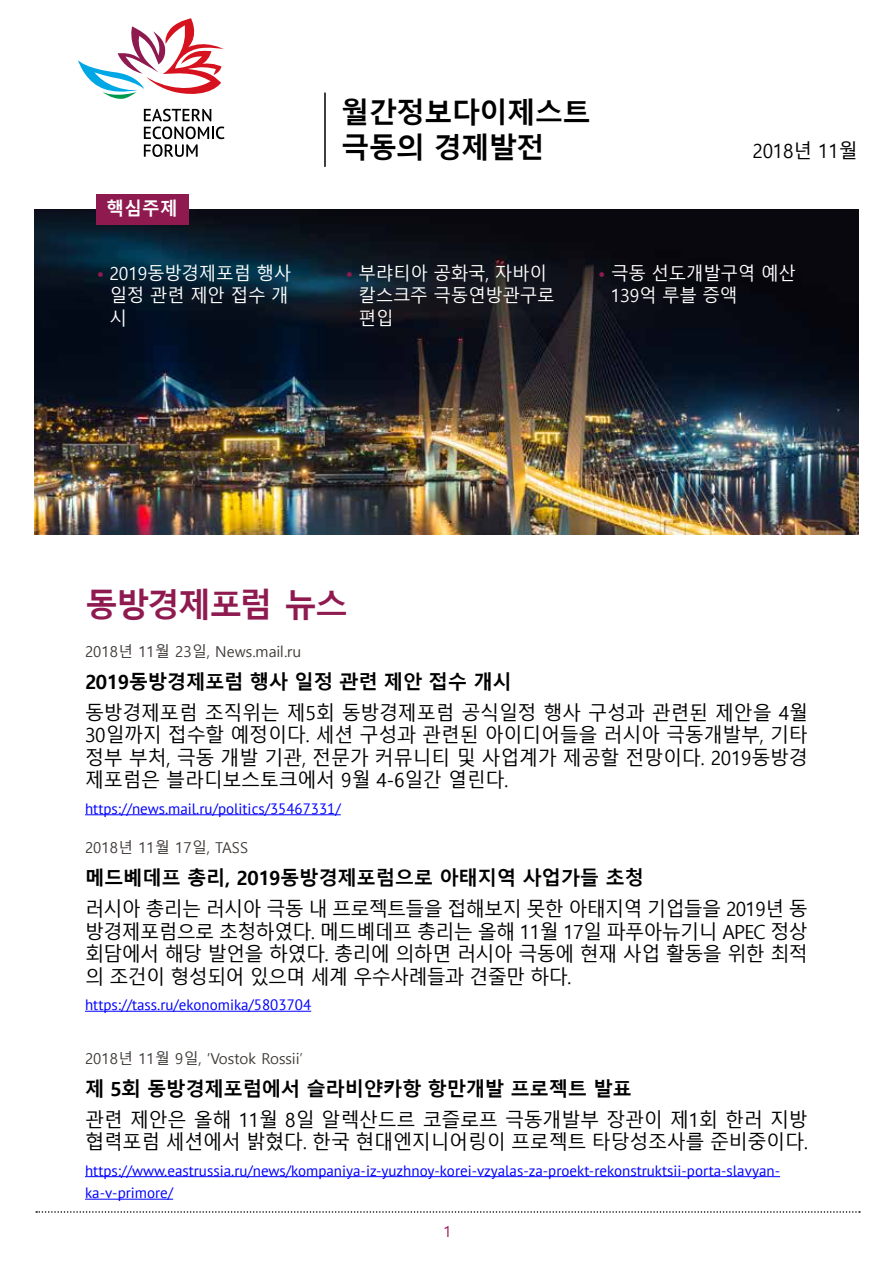
<style>
.page{position:relative;width:893px;height:1263px;background:#fff}
.page>*{position:absolute;margin:0;border:0;box-sizing:border-box;transform-origin:0 0}
.t1{font:700 33px "Malgun Gothic";letter-spacing:-.055em;color:#8f1a50}
.t2{font:700 28.5px/34.2px "Malgun Gothic";letter-spacing:-.03em;color:#000}
.t3{font:19.5px/22.5px "Malgun Gothic";letter-spacing:-.02em;color:#000;text-align:justify}
.t4{font:700 19.5px "Malgun Gothic";letter-spacing:-.02em;color:#000}
.t5{font:18px/22.5px "Malgun Gothic";letter-spacing:-.02em;color:#fff}
.t6{font:700 18px "Malgun Gothic";color:#fff}
.t7{font:15px/22.5px "PT Sans";color:#00f}
.t8{font:15px "Malgun Gothic";color:#3d3936}
.t9{font:15px "Malgun Gothic";color:#9e1459}
.s1{color:#8f1a50}
</style>
<div class="page">
<svg style="left:36px;top:1211px;width:824px;height:2px"></svg>
<img style="left:34px;top:209px;width:825px;height:326px">
<hr style="left:324px;top:93px;width:2px;height:74px;background:#000">
<hr style="left:85px;top:814px;width:256px;height:1px;background:#00f">
<hr style="left:85px;top:1011px;width:226px;height:1px;background:#00f">
<hr style="left:85px;top:1176px;width:695px;height:1px;background:#00f">
<hr style="left:85px;top:1199px;width:88px;height:1px;background:#00f">
<svg style="left:78px;top:18px;width:146px;height:81px"></svg>
<svg style="left:144px;top:109px;width:80px;height:48px"></svg>
<div style="left:97px;top:194px;width:92px;height:30px;background:#8f1a50"></div>
<p class="t6" style="left:107px;top:198px;width:73px">핵심주제</p>
<h2 class="t2" style="left:341px;top:96px;width:251px">월간정보다이제스트 극동의 경제발전</h2>
<p class="t3" style="left:753px;top:140px;width:107px">2018년 11월</p>
<p class="t5" style="left:109px;top:262px;width:184px;text-indent:-13px"><span class="s1">•</span> 2019동방경제포럼 행사 일정 관련 제안 접수 개 시</p>
<p class="t5" style="left:358px;top:262px;width:198px;text-indent:-13px"><span class="s1">•</span> 부랴티아 공화국, 자바이 칼스크주 극동연방관구로 편입</p>
<p class="t5" style="left:611px;top:262px;width:187px;text-indent:-13px"><span class="s1">•</span> 극동 선도개발구역 예산<br>139억 루블 증액</p>
<h1 class="t1" style="left:85px;top:586px;width:265px">동방경제포럼 뉴스</h1>
<p class="t8" style="left:85px;top:643px;width:218px">2018년 11월 23일, News.mail.ru</p>
<p class="t4" style="left:85px;top:670px;width:428px">2019동방경제포럼 행사 일정 관련 제안 접수 개시</p>
<p class="t3" style="left:85px;top:702px;width:724px">동방경제포럼 조직위는 제5회 동방경제포럼 공식일정 행사 구성과 관련된 제안을 4월 30일까지 접수할 예정이다. 세션 구성과 관련된 아이디어들을 러시아 극동개발부, 기타 정부 부처, 극동 개발 기관, 전문가 커뮤니티 및 사업계가 제공할 전망이다. 2019동방경 제포럼은 블라디보스토크에서 9월 4-6일간 열린다.</p>
<p class="t7" style="left:85px;top:797px;width:257px">https://news.mail.ru/politics/35467331/</p>
<p class="t8" style="left:85px;top:839px;width:165px">2018년 11월 17일, TASS</p>
<p class="t4" style="left:85px;top:866px;width:560px">메드볘데프 총리, 2019동방경제포럼으로 아태지역 사업가들 초청</p>
<p class="t3" style="left:85px;top:898px;width:724px">러시아 총리는 러시아 극동 내 프로젝트들을 접해보지 못한 아태지역 기업들을 2019년 동 방경제포럼으로 초청하였다. 메드볘데프 총리는 올해 11월 17일 파푸아뉴기니 APEC 정상 회담에서 해당 발언을 하였다. 총리에 의하면 러시아 극동에 현재 사업 활동을 위한 최적 의 조건이 형성되어 있으며 세계 우수사례들과 견줄만 하다.</p>
<p class="t7" style="left:85px;top:993px;width:228px">https://tass.ru/ekonomika/5803704</p>
<p class="t8" style="left:85px;top:1050px;width:219px">2018년 11월 9일, ‘Vostok Rossii’</p>
<p class="t4" style="left:85px;top:1077px;width:548px">제 5회 동방경제포럼에서 슬라비얀카항 항만개발 프로젝트 발표</p>
<p class="t3" style="left:85px;top:1108px;width:724px">관련 제안은 올해 11월 8일 알렉산드르 코즐로프 극동개발부 장관이 제1회 한러 지방 협력포럼 세션에서 밝혔다. 한국 현대엔지니어링이 프로젝트 타당성조사를 준비중이다.</p>
<p class="t7" style="left:85px;top:1159px;width:697px">https://www.eastrussia.ru/news/kompaniya-iz-yuzhnoy-korei-vzyalas-za-proekt-rekonstruktsii-porta-slavyan&shy;ka-v-primore/</p>
<p class="t9" style="left:443px;top:1223px;width:10px">1</p>
</div>
